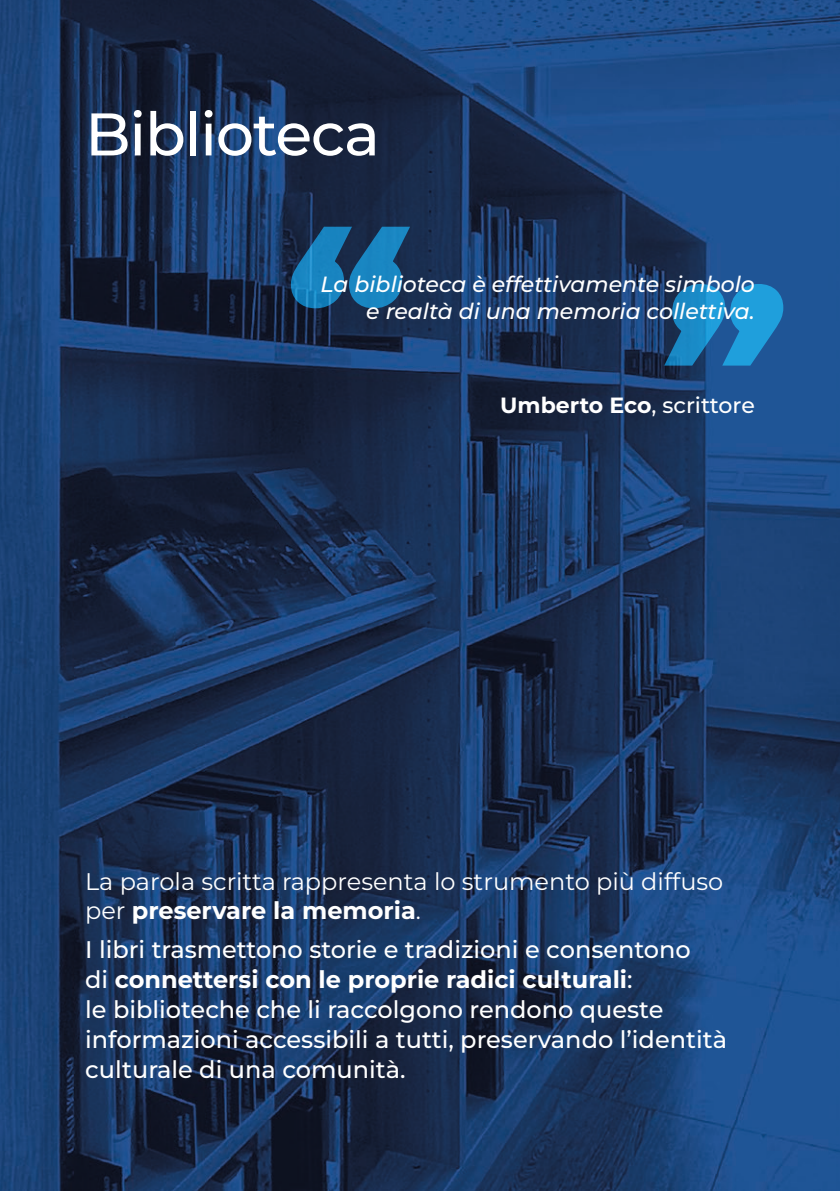
<style>
.page{position:relative;width:840px;height:1191px;background:#fff}
.page>*{position:absolute;margin:0;border:0;box-sizing:border-box;transform-origin:0 0}
.t1{font:italic 900 200px "Montserrat";color:#0083c9}
.t2{font:500 60px "Montserrat";letter-spacing:-.02em;color:#fff}
.t3{font:500 24px/30px "Montserrat";color:#fff}
.t4{font:24px/28.8px "Montserrat";color:#fff}
.t5{font:italic 500 22px/26.4px "Montserrat";color:#fff;text-align:right}
.t6{font:700 22px "Montserrat";color:#fff}
.s1{font-weight:500}
.s2{font-weight:700}
</style>
<div class="page">
<img style="left:0;top:0;width:839px;height:1191px">
<h2 class="t2" style="left:85px;top:94px;width:296px">Biblioteca</h2>
<h1 class="t1" style="left:279px;top:171px;width:120px">“</h1>
<p class="t5" style="left:320px;top:271px;width:435px">La biblioteca è effettivamente simbolo e realtà di una memoria collettiva.</p>
<h1 class="t1" style="left:654px;top:230px;width:120px">”</h1>
<p class="t6" style="left:500px;top:391px;width:256px">Umberto Eco<span class="s1">, scrittore</span></p>
<p class="t4" style="left:85px;top:866px;width:639px">La parola scritta rappresenta lo strumento più diffuso per <span class="s2">preservare la memoria</span>.</p>
<p class="t3" style="left:85px;top:933px;width:643px">I libri trasmettono storie e tradizioni e consentono<br>di <span class="s2">connettersi con le proprie radici culturali</span>:<br>le biblioteche che li raccolgono rendono queste informazioni accessibili a tutti, preservando l’identità culturale di una comunità.</p>
</div>
